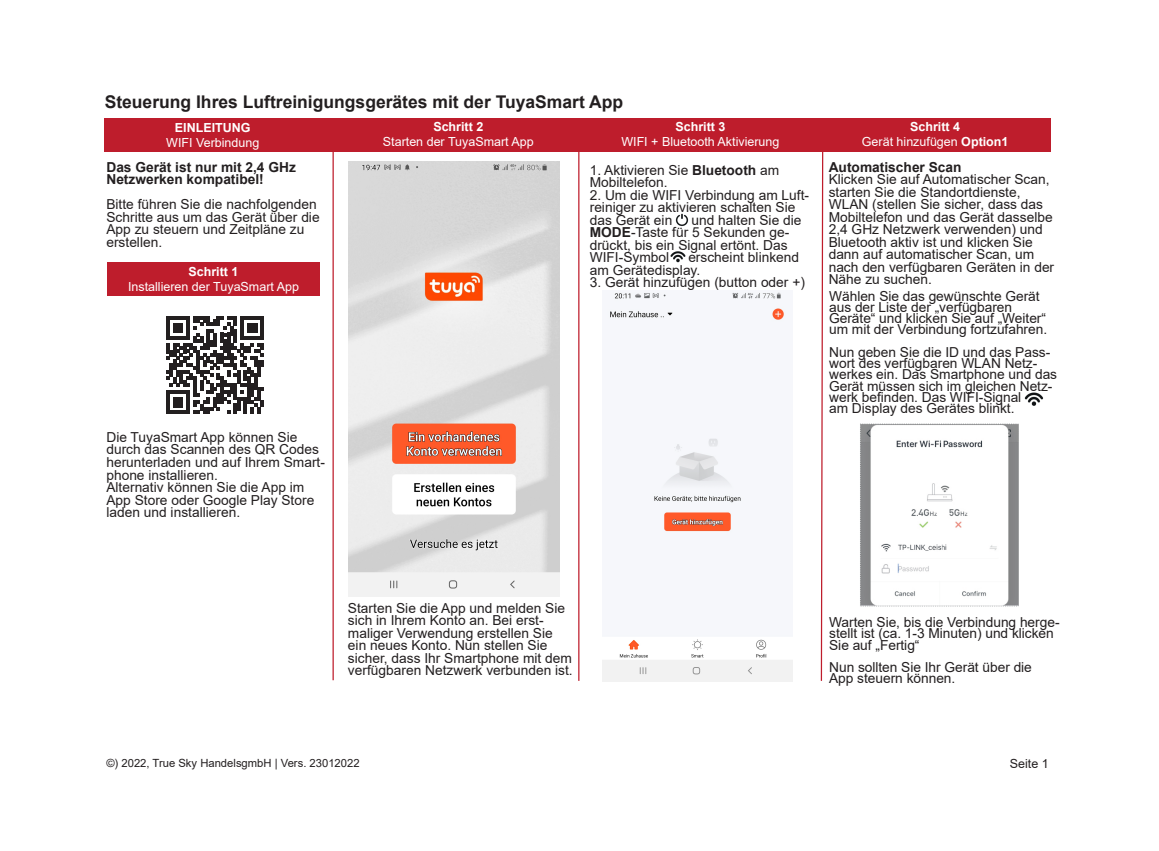
<style>
.page{position:relative;width:1159px;height:851px;background:#fff}
.page>*{position:absolute;margin:0;border:0;box-sizing:border-box;transform-origin:0 0}
.t1{font:700 17.5px "Arial";color:#231f20}
.t2{font:13.75px/12.5px "Arial";color:#231f20}
.t3{font:700 13.75px/12.5px "Arial";color:#231f20}
.t4{font:12.5px "Arial";color:#fff}
.t5{font:700 12.5px/15px "Arial";color:#fff;text-align:center}
.t6{font:12.5px "Arial";color:#231f20}
.t7{font:11.25px "Arial";color:#231f20}
.s1{font-weight:700}
.s2{font-weight:400}
</style>
<div class="page">
<div style="left:104px;top:118px;width:947px;height:34px;background:#be1d2c"></div>
<hr style="left:332px;top:152px;width:2px;height:528px;background:#be1d2c">
<hr style="left:578px;top:151px;width:1px;height:529px;background:#be1d2c">
<svg style="left:820px;top:152px;width:4px;height:529px"></svg>
<svg style="left:166px;top:316px;width:98px;height:98px"></svg>
<div style="left:107px;top:262px;width:212px;height:34px;background:#be1d2c"></div>
<img style="left:676px;top:213px;width:12px;height:13px">
<img style="left:670px;top:251px;width:16px;height:12px">
<img style="left:602px;top:292px;width:190px;height:389px">
<img style="left:348px;top:161px;width:212px;height:435px">
<img style="left:860px;top:423px;width:159px;height:184px">
<img style="left:1024px;top:392px;width:20px;height:14px">
<p class="t1" style="left:105px;top:89px;width:520px">Steuerung Ihres Luftreinigungsgerätes mit der TuyaSmart App</p>
<p class="t5" style="left:175px;top:120px;width:77px">EINLEITUNG</p>
<p class="t4" style="left:166px;top:134px;width:95px">WIFI Verbindung</p>
<p class="t3" style="left:106px;top:161px;width:191px">Das Gerät ist nur mit 2,4 GHz<br>Netzwerken kompatibel!</p>
<p class="t2" style="left:106px;top:198px;width:215px">Bitte führen Sie die nachfolgenden<br>Schritte aus um das Gerät über die<br>App zu steuern und Zeitpläne zu erstellen.</p>
<p class="t5" style="left:188px;top:264px;width:52px">Schritt 1</p>
<p class="t4" style="left:128px;top:277px;width:172px">Installieren der TuyaSmart App</p>
<p class="t2" style="left:106px;top:431px;width:220px">Die TuyaSmart App können Sie durch das Scannen des QR Codes herunterladen und auf Ihrem Smart&shy;phone installieren.<br>Alternativ können Sie die App im<br>App Store oder Google Play Store laden und installieren.</p>
<p class="t5" style="left:433px;top:119px;width:52px">Schritt 2</p>
<p class="t4" style="left:383px;top:133px;width:152px">Starten der TuyaSmart App</p>
<p class="t5" style="left:675px;top:119px;width:52px">Schritt 3</p>
<p class="t4" style="left:621px;top:133px;width:160px">WIFI + Bluetooth Aktivierung</p>
<p class="t2" style="left:590px;top:163px;width:191px">1. Aktivieren Sie <span class="s1">Bluetooth</span> am<br>Mobiltelefon.</p>
<p class="t2" style="left:590px;top:188px;width:221px">2. Um die WIFI Verbindung am Luft&shy;reiniger zu aktivieren schalten Sie das Gerät ein</p>
<p class="t2" style="left:590px;top:213px;width:213px;text-indent:102px">und halten Sie die<br><span class="s1">MODE</span>-Taste für 5 Sekunden ge&shy;drückt, bis ein Signal ertönt. Das<br>WIFI-Symbol</p>
<p class="t2" style="left:590px;top:251px;width:211px;text-indent:99px">erscheint blinkend am Gerätedisplay.</p>
<p class="t2" style="left:590px;top:276px;width:217px">3. Gerät hinzufügen (button oder +)</p>
<p class="t5" style="left:862px;top:119px;width:148px">Schritt 4<br><span class="s2">Gerät hinzufügen</span> Option1</p>
<p class="t3" style="left:828px;top:161px;width:134px">Automatischer Scan</p>
<p class="t2" style="left:828px;top:173px;width:227px">Klicken Sie auf Automatischer Scan, starten Sie die Standortdienste,<br>WLAN (stellen Sie sicher, dass das<br>Mobiltelefon und das Gerät dasselbe<br>2,4 GHz Netzwerk verwenden) und<br>Bluetooth aktiv ist und klicken Sie dann auf automatischer Scan, um nach den verfügbaren Geräten in der<br>Nähe zu suchen.</p>
<p class="t2" style="left:829px;top:290px;width:219px;line-height:11.2px">Wählen Sie das gewünschte Gerät aus der Liste der „verfügbaren Geräte“ und klicken Sie auf „Weiter“ um mit der Verbindung fortzufahren.</p>
<p class="t2" style="left:829px;top:346px;width:229px;line-height:11.2px">Nun geben Sie die ID und das Pass&shy;wort des verfügbaren WLAN Netz&shy;werkes ein. Das Smartphone und das<br>Gerät müssen sich im gleichen Netz&shy;werk befinden. Das WIFI-Signal<br>am Display des Gerätes blinkt.</p>
<p class="t2" style="left:348px;top:601px;width:226px">Starten Sie die App und melden Sie sich in Ihrem Konto an. Bei erst&shy;maliger Verwendung erstellen Sie ein neues Konto. Nun stellen Sie sicher, dass Ihr Smartphone mit dem verfügbaren Netzwerk verbunden ist.</p>
<p class="t7" style="left:106px;top:754px;width:255px">©) 2022, True Sky HandelsgmbH | Vers. 23012022</p>
<p class="t2" style="left:829px;top:616px;width:232px;line-height:11.2px">Warten Sie, bis die Verbindung herge&shy;stellt ist (ca. 1-3 Minuten) und klicken<br>Sie auf „Fertig“</p>
<p class="t2" style="left:829px;top:661px;width:204px;line-height:11.2px">Nun sollten Sie Ihr Gerät über die<br>App steuern können.</p>
<p class="t6" style="left:1009px;top:754px;width:40px">Seite 1</p>
</div>
